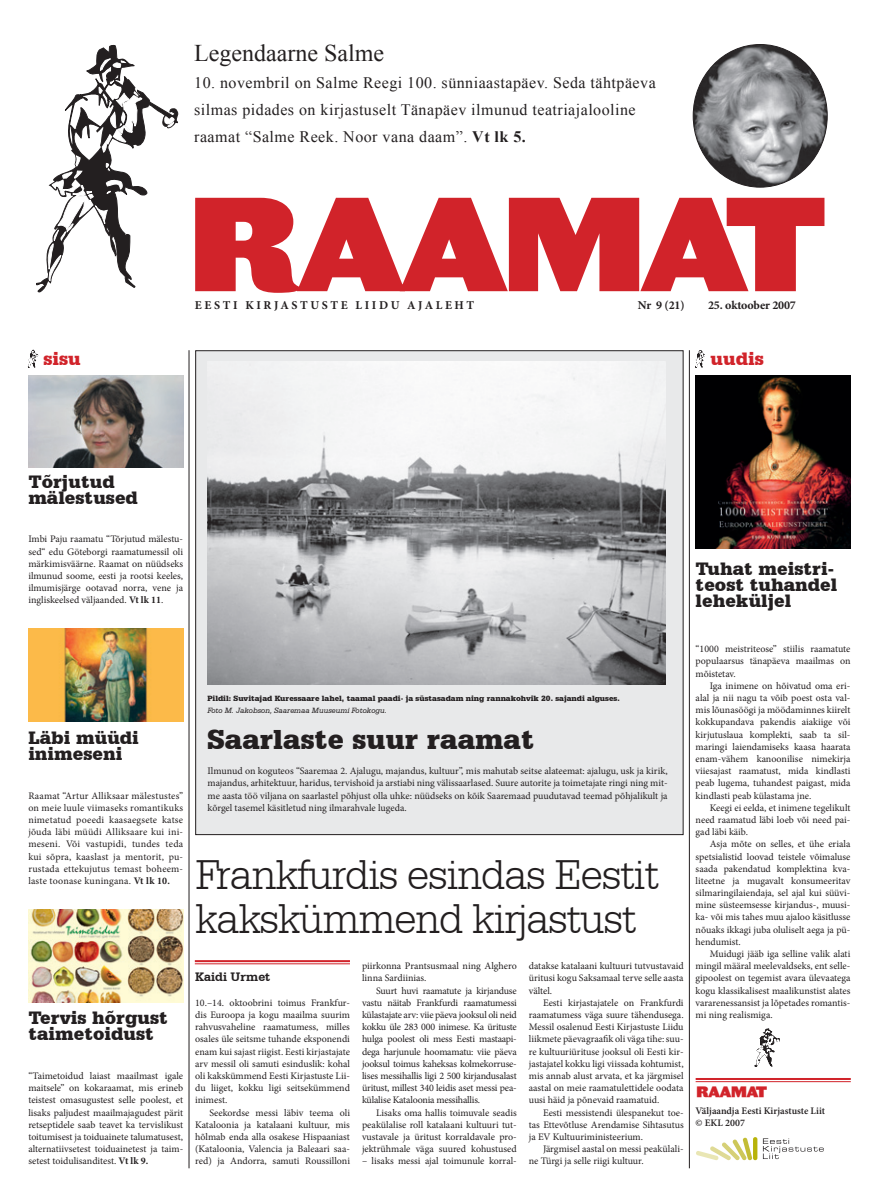
<style>
.page{position:relative;width:893px;height:1191px;background:#fff}
.page>*{position:absolute;margin:0;border:0;box-sizing:border-box;transform-origin:0 0}
.t1{font:300 45px/44px "Serifa BT";letter-spacing:-.03em;color:#231f20}
.t2{font:900 29px "Serifa BT";color:#231f20}
.t3{font:24px "Times New Roman";color:#231f20}
.t4{font:900 19px/16px "Serifa BT";color:#231f20}
.t5{font:900 19px "Serifa BT";color:#d1232a}
.t6{font:16px/27px "Times New Roman";letter-spacing:.03em;color:#231f20}
.t7{font:14.1px "Leviathan HTF Black";letter-spacing:-.04em;color:#d1232a}
.t8{font:700 13px "Serifa BT";color:#231f20}
.t9{font:700 12px "Minion Pro";letter-spacing:.21em;color:#231f20}
.t10{font:700 12px "Minion Pro";letter-spacing:-.01em;color:#231f20}
.t11{font:10px/12.2px "Minion Pro";color:#231f20;text-align:justify}
.t12{font:600 10px/12px "Minion Pro";color:#231f20}
.t13{font:900 8px "Serifa BT";color:#231f20}
.t14{font:italic 8px "Serifa BT";color:#231f20}
.s1{font-weight:700}
</style>
<div class="page">
<svg style="left:36px;top:45px;width:142px;height:247px"></svg>
<img style="left:693px;top:45px;width:134px;height:142px;border-radius:50%">
<hr style="left:696px;top:1078px;width:155px;height:2px;background:#d1232a">
<hr style="left:696px;top:1081px;width:155px;height:1px;background:#d1232a">
<hr style="left:753px;top:1137px;width:4px;height:23px;background:#b8b309;border-radius:2px">
<svg style="left:696px;top:1137px;width:56px;height:23px"></svg>
<svg style="left:763px;top:1138px;width:61px;height:21px"></svg>
<svg style="left:28px;top:350px;width:10px;height:17px"></svg>
<hr style="left:689px;top:350px;width:1px;height:818px;background:#231f20">
<svg style="left:696px;top:350px;width:9px;height:17px"></svg>
<hr style="left:189px;top:350px;width:1px;height:818px;background:#231f20">
<svg style="left:195px;top:198px;width:629px;height:95px;fill:#d1232a"></svg>
<img style="left:28px;top:375px;width:155px;height:93px">
<img style="left:28px;top:909px;width:155px;height:93px">
<img style="left:28px;top:629px;width:155px;height:92px">
<hr style="left:195px;top:960px;width:155px;height:2px;background:#d1232a">
<hr style="left:195px;top:963px;width:155px;height:1px;background:#d1232a">
<div style="left:196px;top:351px;width:487px;height:483px;background:#e8e9ea"></div>
<img style="left:208px;top:362px;width:457px;height:322px">
<img style="left:696px;top:375px;width:154px;height:174px">
<svg style="left:755px;top:1028px;width:25px;height:39px"></svg>
<h3 class="t3" style="left:194px;top:40px;width:191px">Legendaarne Salme</h3>
<h3 class="t6" style="left:194px;top:69px;width:463px">10. novembril on Salme Reegi 100. sünniaastapäev. Seda tähtpäeva silmas pidades on kirjastuselt Tänapäev ilmunud teatriajalooline raamat “Salme Reek. Noor vana daam”. <span class="s1">Vt lk 5.</span></h3>
<h3 class="t5" style="left:43px;top:346px;width:39px">sisu</h3>
<p class="t9" style="left:195px;top:300px;width:281px">EESTI KIRJASTUSTE LIIDU AJALEHT</p>
<p class="t9" style="left:638px;top:300px;width:48px">Nr 9 (21)</p>
<p class="t10" style="left:708px;top:300px;width:89px">25. oktoober 2007</p>
<h3 class="t5" style="left:711px;top:346px;width:55px">uudis</h3>
<h3 class="t4" style="left:28px;top:473px;width:111px">Tõrjutud mälestused</h3>
<p class="t11" style="left:28px;top:534px;width:156px">Imbi Paju raamatu “Tõrjutud mälestu&shy;sed“ edu Göteborgi raamatumessil oli märkimisväärne. Raamat on nüüdseks ilmunud soome, eesti ja rootsi keeles, ilmumisjärge ootavad norra, vene ja ingliskeelsed väljaanded. <span class="s1">Vt lk 11</span>.</p>
<h3 class="t4" style="left:28px;top:729px;width:112px">Läbi müüdi inimeseni</h3>
<p class="t11" style="left:28px;top:790px;width:156px">Raamat “Artur Alliksaar mälestustes” on meie luule viimaseks romantikuks nimetatud poeedi kaasaegsete katse jõuda läbi müüdi Alliksaare kui ini&shy;meseni. Või vastupidi, tundes teda kui sõpra, kaaslast ja mentorit, pu&shy;rustada ettekujutus temast boheem&shy;laste toonase kuningana. <span class="s1">Vt lk 10.</span></p>
<h3 class="t4" style="left:28px;top:1009px;width:141px">Tervis hõrgust taimetoidust</h3>
<p class="t11" style="left:28px;top:1070px;width:156px">“Taimetoidud laiast maailmast igale maitsele” on kokaraamat, mis erineb teistest omasugustest selle poolest, et lisaks paljudest maailmajagudest pärit retseptidele saab teavet ka tervislikust toitumisest ja toiduainete talumatusest, alternatiivsetest toiduainetest ja taim&shy;setest toidulisanditest. <span class="s1">Vt lk 9.</span></p>
<p class="t13" style="left:207px;top:693px;width:414px">Pildil: Suvitajad Kuressaare lahel, taamal paadi- ja süstasadam ning rannakohvik 20. sajandi alguses.</p>
<p class="t14" style="left:207px;top:706px;width:181px">Foto M. Jakobson, Saaremaa Muuseumi Fotokogu.</p>
<h2 class="t2" style="left:208px;top:721px;width:328px">Saarlaste suur raamat</h2>
<p class="t11" style="left:208px;top:765px;width:462px">Ilmunud on koguteos “Saaremaa 2. Ajalugu, majandus, kultuur”, mis mahutab seitse alateemat: ajalugu, usk ja kirik, majandus, arhitektuur, haridus, tervishoid ja arstiabi ning välissaarlased. Suure autorite ja toimetajate ringi ning mit&shy;me aasta töö viljana on saarlastel põhjust olla uhke: nüüdseks on kõik Saaremaad puudutavad teemad põhjalikult ja kõrgel tasemel käsitletud ning ilmarahvale lugeda.</p>
<h1 class="t1" style="left:195px;top:852px;width:465px">Frankfurdis esindas Eestit kakskümmend kirjastust</h1>
<h3 class="t8" style="left:195px;top:969px;width:77px">Kaidi Urmet</h3>
<p class="t11" style="left:195px;top:997px;width:156px">10.–14. oktoobrini toimus Frankfur&shy;dis Euroopa ja kogu maailma suurim rahvusvaheline raamatumess, milles osales üle seitsme tuhande eksponendi enam kui sajast riigist. Eesti kirjastajate arv messil oli samuti esinduslik: kohal oli kakskümmend Eesti Kirjastuste Lii&shy;du liiget, kokku ligi seitsekümmend inimest.</p>
<p class="t11" style="left:195px;top:1107px;width:156px;text-indent:14px">Seekordse messi läbiv teema oli Kataloonia ja katalaani kultuur, mis hõlmab enda alla osakese Hispaaniast (Kataloonia, Valencia ja Baleaari saa&shy;red) ja Andorra, samuti Roussilloni</p>
<p class="t11" style="left:362px;top:960px;width:156px">piirkonna Prantsusmaal ning Alghero linna Sardiinias.</p>
<p class="t11" style="left:362px;top:985px;width:156px;text-indent:14px">Suurt huvi raamatute ja kirjanduse vastu näitab Frankfurdi raamatumessi külastajate arv: viie päeva jooksul oli neid kokku üle 283 000 inimese. Ka ürituste hulga poolest oli mess Eesti mastaapi&shy;dega harjunule hoomamatu: viie päeva jooksul toimus kaheksas kolmekorruse&shy;lises messihallis ligi 2 500 kirjandusalast üritust, millest 340 leidis aset messi pea&shy;külalise Kataloonia messihallis.</p>
<p class="t11" style="left:362px;top:1107px;width:156px;text-indent:14px">Lisaks oma hallis toimuvale seadis peakülalise roll katalaani kultuuri tut&shy;vustavale ja üritust korraldavale pro&shy;jektrühmale väga suured kohustused</p>
<p class="t11" style="left:362px;top:1155px;width:156px">– lisaks messi ajal toimunule korral-</p>
<p class="t11" style="left:529px;top:960px;width:156px">datakse katalaani kultuuri tutvustavaid üritusi kogu Saksamaal terve selle aasta vältel.</p>
<p class="t11" style="left:529px;top:997px;width:156px;text-indent:14px">Eesti kirjastajatele on Frankfurdi raamatumess väga suure tähendusega.<br>Messil osalenud Eesti Kirjastuste Liidu liikmete päevagraafik oli väga tihe: suu&shy;re kultuuriürituse jooksul oli Eesti kir&shy;jastajatel kokku ligi viissada kohtumist, mis annab alust arvata, et ka järgmisel aastal on meie raamatulettidele oodata uusi häid ja põnevaid raamatuid.</p>
<p class="t11" style="left:529px;top:1107px;width:156px;text-indent:14px">Eesti messistendi ülespanekut toe&shy;tas Ettevõtluse Arendamise Sihtasutus ja EV Kultuuriministeerium.</p>
<p class="t11" style="left:529px;top:1143px;width:156px;text-indent:14px">Järgmisel aastal on messi peakülali&shy;ne Türgi ja selle riigi kultuur.</p>
<h3 class="t4" style="left:696px;top:560px;width:143px">Tuhat meistri&shy;teost tuhandel leheküljel</h3>
<p class="t11" style="left:696px;top:643px;width:156px">“1000 meistriteose” stiilis raamatute populaarsus tänapäeva maailmas on mõistetav.</p>
<p class="t11" style="left:696px;top:680px;width:156px;text-indent:14px">Iga inimene on hõivatud oma eri&shy;alal ja nii nagu ta võib poest osta val&shy;mis lõunasöögi ja möödaminnes kiirelt kokkupandava pakendis aiakiige või kirjutuslaua komplekti, saab ta sil&shy;maringi laiendamiseks kaasa haarata enam-vähem kanoonilise nimekirja viiesajast raamatust, mida kindlasti peab lugema, tuhandest paigast, mida kindlasti peab külastama jne.</p>
<p class="t11" style="left:696px;top:802px;width:156px;text-indent:14px">Keegi ei eelda, et inimene tegelikult need raamatud läbi loeb või need pai&shy;gad läbi käib.</p>
<p class="t11" style="left:696px;top:838px;width:156px;text-indent:14px">Asja mõte on selles, et ühe eriala spetsialistid loovad teistele võimaluse saada pakendatud komplektina kva&shy;liteetne ja mugavalt konsumeeritav silmaringilaiendaja, sel ajal kui süüvi&shy;mine süsteemsesse kirjandus-, muusi&shy;ka- või mis tahes muu ajaloo käsitlusse nõuaks ikkagi juba oluliselt aega ja pü&shy;hendumist.</p>
<p class="t11" style="left:696px;top:948px;width:156px;text-indent:14px">Muidugi jääb iga selline valik alati mingil määral meelevaldseks, ent selle&shy;gipoolest on tegemist avara ülevaatega kogu klassikalisest maalikunstist alates vararenessansist ja lõpetades romantis&shy;mi ning realismiga.</p>
<h3 class="t7" style="left:696px;top:1082px;width:73px">RAAMAT</h3>
<p class="t12" style="left:696px;top:1105px;width:131px">Väljaandja Eesti Kirjastuste Liit © EKL 2007</p>
</div>
